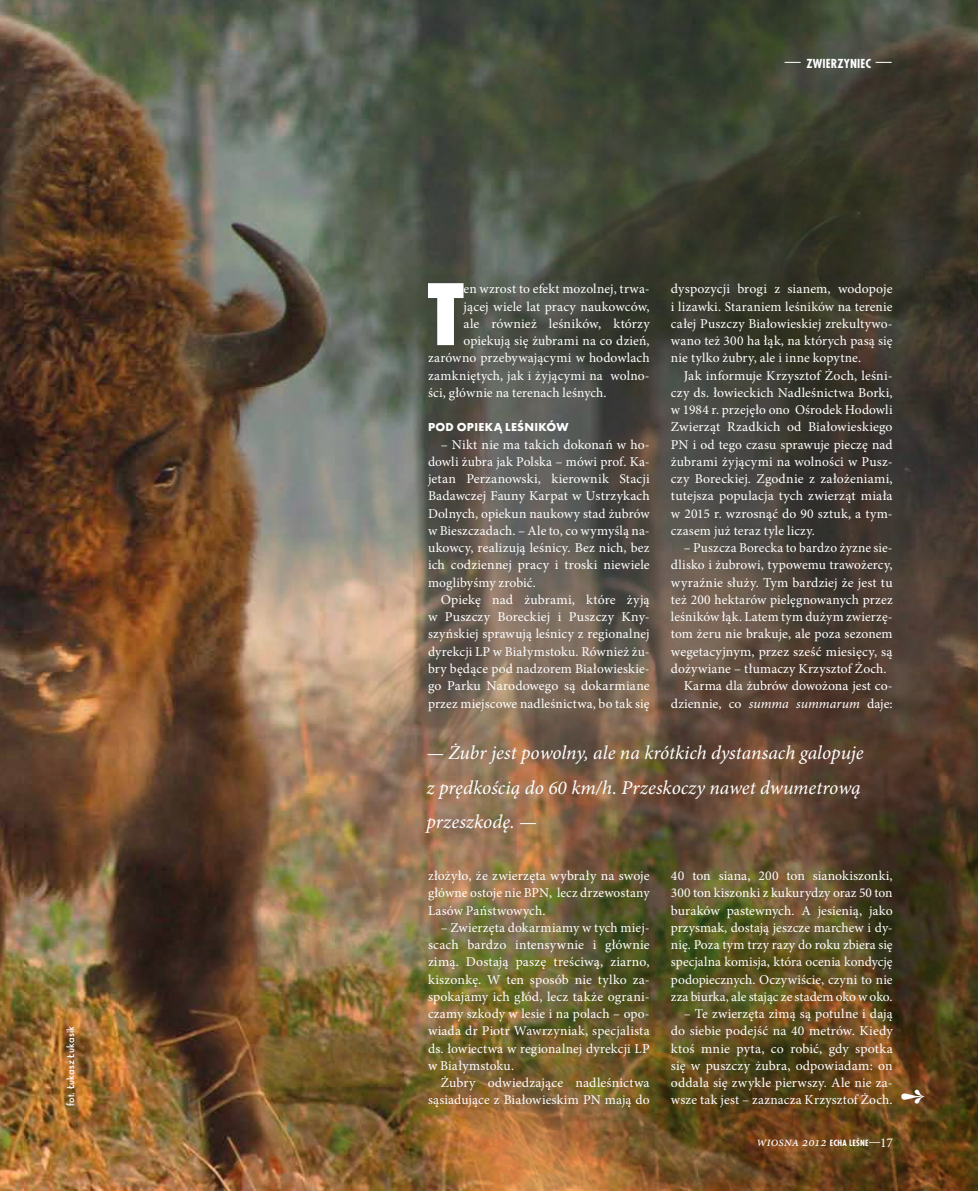
<style>
.page{position:relative;width:978px;height:1191px;background:#fff}
.page>*{position:absolute;margin:0;border:0;box-sizing:border-box;transform-origin:0 0}
.t1{font:800 condensed 82.2px "Futura";color:#fff}
.t2{font:italic 19.5px/34.5px "Minion Pro";color:#fff}
.t3{font:700 13.65px "Futura Con";letter-spacing:.005em;color:#fff}
.t4{font:13.5px/17.2px "Minion Pro";letter-spacing:.01em;color:#fff;text-align:justify}
.t5{font:italic 13.5px "Minion Pro";letter-spacing:-.005em;color:#fff}
.t6{font:700 12px "Futura";letter-spacing:.025em;color:#fff}
.t7{font:500 10.5px "Futura";letter-spacing:.02em;color:#fff}
.s1{font-family:"Minion Pro";font-weight:400;font-size:19.5px}
.s2{font-style:italic}
.s3{font-family:"Futura Con";font-weight:700;font-style:normal;font-size:9.45px}
.s4{font-style:normal}
</style>
<div class="page">
<img style="left:0;top:0;width:978px;height:1191px">
<svg style="left:902px;top:1090px;width:22px;height:14px"></svg>
<p class="t7" style="left:65px;top:1106px;width:81px;rotate:-90deg">fot. Łukasz Łukasik</p>
<p class="t3" style="left:784px;top:55px;width:110px"><span class="s1">—</span> ZWIERZYNIEC <span class="s1">—</span></p>
<h1 class="t1" style="left:428px;top:259px;width:37px">T</h1>
<p class="t4" style="left:464px;top:280px;width:188px">en wzrost to efekt mozolnej, trwa-</p>
<p class="t4" style="left:464px;top:298px;width:188px">jącej wiele lat pracy naukowców,</p>
<p class="t4" style="left:464px;top:315px;width:188px">ale również leśników, którzy</p>
<p class="t4" style="left:464px;top:332px;width:188px">opiekują się żubrami na co dzień,</p>
<p class="t4" style="left:428px;top:349px;width:223px">zarówno przebywającymi w hodowlach</p>
<p class="t4" style="left:428px;top:367px;width:223px">zamkniętych, jak i żyjącymi na wolno-</p>
<p class="t4" style="left:428px;top:384px;width:180px">ści, głównie na terenach leśnych.</p>
<p class="t6" style="left:428px;top:420px;width:142px">POD OPIEKĄ LEŚNIKÓW</p>
<p class="t4" style="left:428px;top:436px;width:223px;text-indent:13px">– Nikt nie ma takich dokonań w ho&shy;dowli żubra jak Polska – mówi prof. Ka&shy;jetan Perzanowski, kierownik Stacji Badawczej Fauny Karpat w Ustrzykach Dolnych, opiekun naukowy stad żubrów w Bieszczadach. – Ale to, co wymyślą na&shy;ukowcy, realizują leśnicy. Bez nich, bez ich codziennej pracy i troski niewiele moglibyśmy zrobić.</p>
<p class="t4" style="left:428px;top:591px;width:223px;text-indent:13px">Opiekę nad żubrami, które żyją w Puszczy Boreckiej i Puszczy Kny&shy;szyńskiej sprawują leśnicy z regionalnej dyrekcji LP w Białymstoku. Również żu&shy;bry będące pod nadzorem Białowieskie&shy;go Parku Narodowego są dokarmiane przez miejscowe nadleśnictwa, bo tak się</p>
<p class="t4" style="left:671px;top:280px;width:223px">dyspozycji brogi z sianem, wodopoje i lizawki. Staraniem leśników na terenie całej Puszczy Białowieskiej zrekultywo&shy;wano też 300 ha łąk, na których pasą się nie tylko żubry, ale i inne kopytne.</p>
<p class="t4" style="left:671px;top:367px;width:223px;text-indent:13px">Jak informuje Krzysztof Żoch, leśni&shy;czy ds. łowieckich Nadleśnictwa Borki, w 1984 r. przejęło ono Ośrodek Hodowli Zwierząt Rzadkich od Białowieskiego PN i od tego czasu sprawuje pieczę nad żubrami żyjącymi na wolności w Pusz&shy;czy Boreckiej. Zgodnie z założeniami, tutejsza populacja tych zwierząt miała w 2015 r. wzrosnąć do 90 sztuk, a tym&shy;czasem już teraz tyle liczy.</p>
<p class="t4" style="left:684px;top:539px;width:210px">– Puszcza Borecka to bardzo żyzne sie-</p>
<p class="t4" style="left:671px;top:556px;width:223px">dlisko i żubrowi, typowemu trawożercy,</p>
<p class="t4" style="left:671px;top:574px;width:223px">wyraźnie służy. Tym bardziej że jest tu</p>
<p class="t4" style="left:671px;top:591px;width:223px">też 200 hektarów pielęgnowanych przez</p>
<p class="t4" style="left:671px;top:608px;width:223px">leśników łąk. Latem tym dużym zwierzę-</p>
<p class="t4" style="left:671px;top:625px;width:223px">tom żeru nie brakuje, ale poza sezonem</p>
<p class="t4" style="left:671px;top:643px;width:223px">wegetacyjnym, przez sześć miesięcy, są</p>
<p class="t4" style="left:671px;top:660px;width:217px">dożywiane – tłumaczy Krzysztof Żoch.</p>
<p class="t4" style="left:684px;top:677px;width:210px">Karma dla żubrów dowożona jest co-</p>
<p class="t4" style="left:671px;top:694px;width:223px">dziennie, co <span class="s2">summa summarum</span> daje:</p>
<h2 class="t2" style="left:426px;top:735px;width:439px">— Żubr jest powolny, ale na krótkich dystansach galopuje z prędkością do 60 km/h. Przeskoczy nawet dwumetrową przeszkodę. —</h2>
<p class="t4" style="left:428px;top:867px;width:223px">złożyło, że zwierzęta wybrały na swoje główne ostoje nie BPN, lecz drzewostany Lasów Państwowych.</p>
<p class="t4" style="left:428px;top:919px;width:223px;text-indent:13px">– Zwierzęta dokarmiamy w tych miej&shy;scach bardzo intensywnie i głównie zimą. Dostają paszę treściwą, ziarno, kiszonkę. W ten sposób nie tylko za&shy;spokajamy ich głód, lecz także ograni&shy;czamy szkody w lesie i na polach – opo&shy;wiada dr Piotr Wawrzyniak, specjalista ds. łowiectwa w regionalnej dyrekcji LP w Białymstoku.</p>
<p class="t4" style="left:428px;top:1074px;width:223px;text-align:right">Żubry odwiedzające nadleśnictwa sąsiadujące z Białowieskim PN mają do</p>
<p class="t4" style="left:671px;top:867px;width:223px">40 ton siana, 200 ton sianokiszonki, 300 ton kiszonki z kukurydzy oraz 50 ton buraków pastewnych. A jesienią, jako przysmak, dostają jeszcze marchew i dy&shy;nię. Poza tym trzy razy do roku zbiera się specjalna komisja, która ocenia kondycję podopiecznych. Oczywiście, czyni to nie zza biurka, ale stając ze stadem oko w oko.</p>
<p class="t4" style="left:671px;top:1005px;width:223px;text-indent:13px">– Te zwierzęta zimą są potulne i dają do siebie podejść na 40 metrów. Kiedy ktoś mnie pyta, co robić, gdy spotka się w puszczy żubra, odpowiadam: on oddala się zwykle pierwszy. Ale nie za&shy;wsze tak jest – zaznacza Krzysztof Żoch.</p>
<p class="t5" style="left:756px;top:1132px;width:138px">wiosna 2012 <span class="s3">ECHA LEŚNE</span><span class="s4">—17</span></p>
</div>
